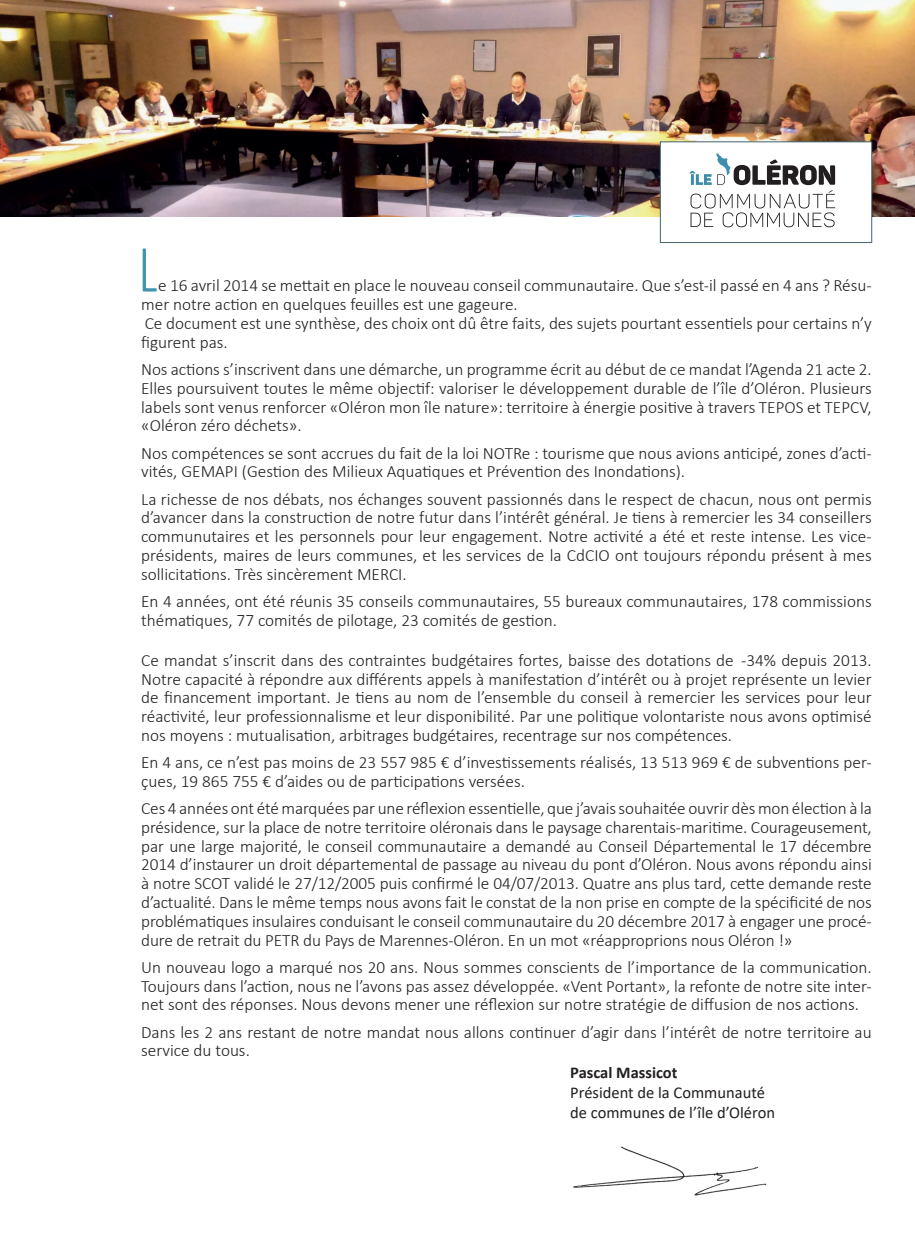
<style>
.page{position:relative;width:915px;height:1234px;background:#fff}
.page>*{position:absolute;margin:0;border:0;box-sizing:border-box;transform-origin:0 0}
.t1{font:60px "Kraftstoff";color:#4294b1}
.t2{font:300 17.25px/18.8px "Calibri";color:#231f20}
.t3{font:16.5px/19.8px "Calibri";color:#231f20}
.t4{font:700 16.5px "Calibri";color:#231f20}
</style>
<div class="page">
<img style="left:0;top:0;width:914px;height:217px">
<div style="left:660px;top:142px;width:211px;height:100px;background:#fff"></div>
<svg style="left:689px;top:153px;width:145px;height:74px"></svg>
<div style="left:660px;top:142px;width:211px;height:101px;border:1px solid #46626e"></div>
<img style="left:573px;top:1146px;width:194px;height:50px">
<h1 class="t1" style="left:141px;top:233px;width:19px">L</h1>
<p class="t2" style="left:141px;top:276px;width:731px;text-indent:17px">e 16 avril 2014 se mettait en place le nouveau conseil communautaire. Que s’est-il passé en 4 ans ? Résu&shy;mer notre action en quelques feuilles est une gageure.<br>Ce document est une synthèse, des choix ont dû être faits, des sujets pourtant essentiels pour certains n’y figurent pas.</p>
<p class="t2" style="left:141px;top:360px;width:732px;text-align:justify">Nos actions s’inscrivent dans une démarche, un programme écrit au début de ce mandat l’Agenda 21 acte 2.<br>Elles poursuivent toutes le même objectif: valoriser le développement durable de l’île d’Oléron. Plusieurs labels sont venus renforcer «Oléron mon île nature»: territoire à énergie positive à travers TEPOS et TEPCV, «Oléron zéro déchets».</p>
<p class="t2" style="left:141px;top:443px;width:731px">Nos compétences se sont accrues du fait de la loi NOTRe : tourisme que nous avions anticipé, zones d’acti&shy;vités, GEMAPI (Gestion des Milieux Aquatiques et Prévention des Inondations).</p>
<p class="t2" style="left:141px;top:489px;width:731px;text-align:justify">La richesse de nos débats, nos échanges souvent passionnés dans le respect de chacun, nous ont permis d’avancer dans la construction de notre futur dans l’intérêt général. Je tiens à remercier les 34 conseillers communutaires et les personnels pour leur engagement. Notre activité a été et reste intense. Les vice&shy;présidents, maires de leurs communes, et les services de la CdCIO ont toujours répondu présent à mes sollicitations. Très sincèrement MERCI.</p>
<p class="t2" style="left:141px;top:591px;width:731px">En 4 années, ont été réunis 35 conseils communautaires, 55 bureaux communautaires, 178 commissions thématiques, 77 comités de pilotage, 23 comités de gestion.</p>
<p class="t2" style="left:141px;top:650px;width:731px;text-align:justify">Ce mandat s’inscrit dans des contraintes budgétaires fortes, baisse des dotations de -34% depuis 2013.<br>Notre capacité à répondre aux différents appels à manifestation d’intérêt ou à projet représente un levier de financement important. Je tiens au nom de l’ensemble du conseil à remercier les services pour leur réactivité, leur professionnalisme et leur disponibilité. Par une politique volontariste nous avons optimisé nos moyens : mutualisation, arbitrages budgétaires, recentrage sur nos compétences.</p>
<p class="t2" style="left:141px;top:752px;width:731px">En 4 ans, ce n’est pas moins de 23 557 985 € d’investissements réalisés, 13 513 969 € de subventions per&shy;çues, 19 865 755 € d’aides ou de participations versées.</p>
<p class="t2" style="left:141px;top:798px;width:732px;text-align:justify">Ces 4 années ont été marquées par une réflexion essentielle, que j’avais souhaitée ouvrir dès mon élection à la présidence, sur la place de notre territoire oléronais dans le paysage charentais-maritime. Courageusement, par une large majorité, le conseil communautaire a demandé au Conseil Départemental le 17 décembre 2014 d’instaurer un droit départemental de passage au niveau du pont d’Oléron. Nous avons répondu ainsi à notre SCOT validé le 27/12/2005 puis confirmé le 04/07/2013. Quatre ans plus tard, cette demande reste d’actualité. Dans le même temps nous avons fait le constat de la non prise en compte de la spécificité de nos problématiques insulaires conduisant le conseil communautaire du 20 décembre 2017 à engager une procé&shy;dure de retrait du PETR du Pays de Marennes-Oléron. En un mot «réapproprions nous Oléron !»</p>
<p class="t2" style="left:141px;top:957px;width:731px;text-align:justify">Un nouveau logo a marqué nos 20 ans. Nous sommes conscients de l’importance de la communication.<br>Toujours dans l’action, nous ne l’avons pas assez développée. «Vent Portant», la refonte de notre site inter&shy;net sont des réponses. Nous devons mener une réflexion sur notre stratégie de diffusion de nos actions.</p>
<p class="t2" style="left:141px;top:1022px;width:731px">Dans les 2 ans restant de notre mandat nous allons continuer d’agir dans l’intérêt de notre territoire au service du tous.</p>
<p class="t4" style="left:570px;top:1060px;width:109px">Pascal Massicot</p>
<p class="t3" style="left:570px;top:1082px;width:206px">Président de la Communauté de communes de l’île d’Oléron</p>
</div>
